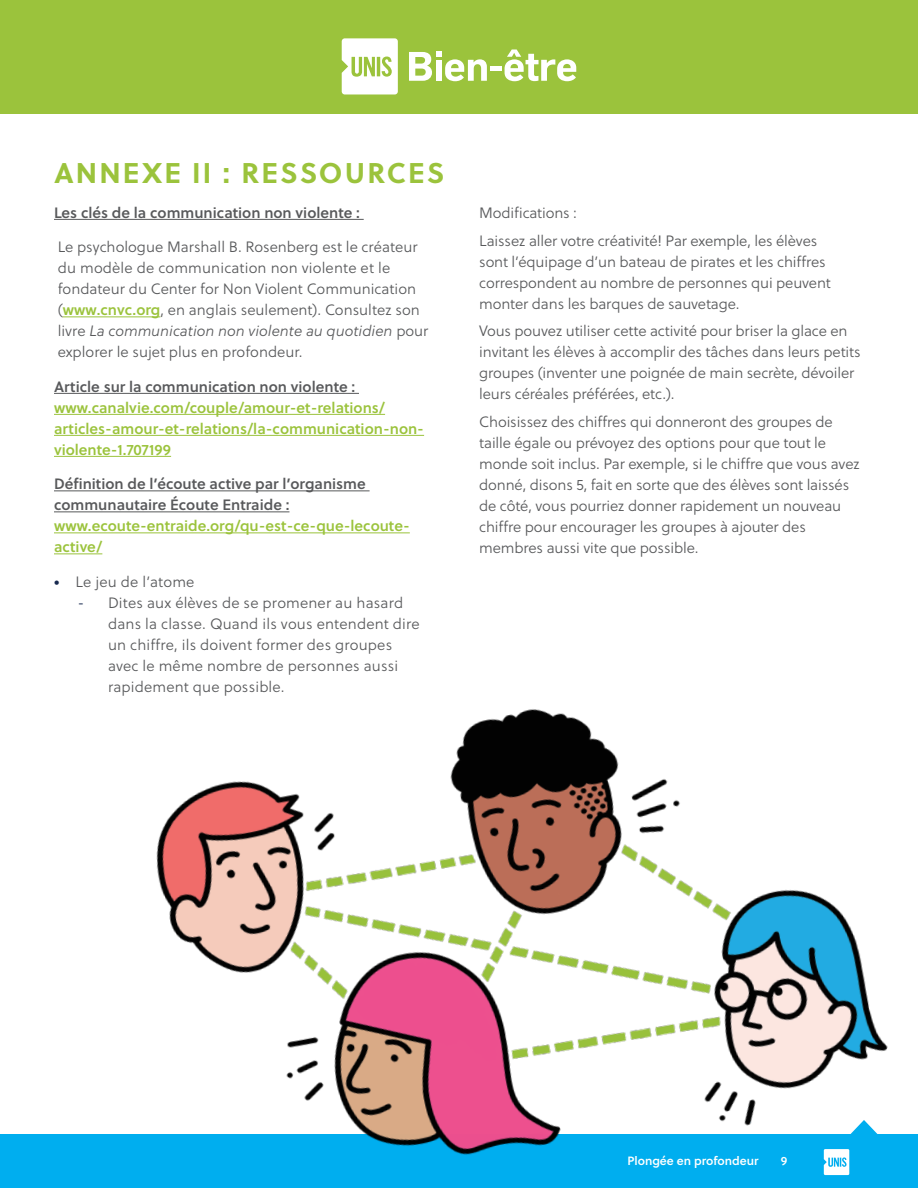
<style>
.page{position:relative;width:918px;height:1188px;background:#fff}
.page>*{position:absolute;margin:0;border:0;box-sizing:border-box;transform-origin:0 0}
.t1{font:700 28.5px "Soleil";letter-spacing:.075em;color:#9bc33c}
.t2{font:15px/21px "Soleil Lt";letter-spacing:-.01em;color:#58595b}
.t3{font:15px/21px "Soleil Lt";letter-spacing:.01em;color:#58595b}
.t4{font:15px/21px "Soleil Sb";color:#9bc33c}
.t5{font:15px/21px "Soleil Sb";color:#58595b}
.t6{font:12px "Soleil Sb";color:#fff}
.s1{font-family:"Soleil Sb";color:#9bc33c}
.s2{font-style:italic}
.s3{font-family:"Soleil";font-weight:700;color:#17294f}
.s4{color:#17294f}
</style>
<div class="page">
<div style="left:0;top:1134px;width:918px;height:54px;background:#00aeef"></div>
<div style="left:0;top:0;width:918px;height:114px;background:#9bc33c"></div>
<svg style="left:342px;top:38px;width:56px;height:56px;background:#edf4dc"></svg>
<svg style="left:409px;top:51px;width:78px;height:30px"></svg>
<div style="left:490px;top:66px;width:12px;height:5px;background:#fff"></div>
<svg style="left:505px;top:49px;width:71px;height:32px"></svg>
<hr style="left:54px;top:219px;width:310px;height:1px;background:#58595b">
<hr style="left:63px;top:316px;width:97px;height:1px;background:#9bc33c">
<hr style="left:54px;top:393px;width:305px;height:1px;background:#58595b">
<hr style="left:54px;top:414px;width:331px;height:1px;background:#9bc33c">
<hr style="left:54px;top:435px;width:370px;height:1px;background:#9bc33c">
<hr style="left:54px;top:456px;width:117px;height:1px;background:#9bc33c">
<hr style="left:54px;top:490px;width:316px;height:1px;background:#58595b">
<hr style="left:54px;top:511px;width:235px;height:1px;background:#58595b">
<hr style="left:54px;top:532px;width:356px;height:1px;background:#9bc33c">
<hr style="left:54px;top:553px;width:48px;height:1px;background:#9bc33c">
<img style="left:110px;top:490px;width:778px;height:686px">
<h1 class="t1" style="left:54px;top:151px;width:392px">ANNEXE II : RESSOURCES</h1>
<p class="t5" style="left:54px;top:201px;width:307px">Les clés de la communication non violente :</p>
<p class="t2" style="left:58px;top:236px;width:372px">Le psychologue Marshall B. Rosenberg est le créateur du modèle de communication non violente et le fondateur du Center for Non Violent Communication (<span class="s1">www.cnvc.org</span>, en anglais seulement). Consultez son livre <span class="s2">La communication non violente au quotidien</span> pour explorer le sujet plus en profondeur.</p>
<p class="t5" style="left:54px;top:375px;width:303px">Article sur la communication non violente :</p>
<p class="t4" style="left:54px;top:396px;width:372px">www.canalvie.com/couple/amour-et-relations/ articles-amour-et-relations/la-communication-non&shy;violente-1.707199</p>
<p class="t5" style="left:54px;top:473px;width:313px">Définition de l’écoute active par l’organisme communautaire Écoute Entraide :</p>
<p class="t4" style="left:54px;top:515px;width:357px">www.ecoute-entraide.org/qu-est-ce-que-lecoute&shy;active/</p>
<p class="t3" style="left:54px;top:571px;width:142px"><span class="s3">•</span> Le jeu de l’atome</p>
<p class="t3" style="left:108px;top:592px;width:313px;text-indent:-31px"><span class="s4">-</span> Dites aux élèves de se promener au hasard dans la classe. Quand ils vous entendent dire un chiffre, ils doivent former des groupes avec le même nombre de personnes aussi rapidement que possible.</p>
<p class="t2" style="left:479px;top:199px;width:340px;line-height:27.8px">Modifications :<br>Laissez aller votre créativité! Par exemple, les élèves</p>
<p class="t2" style="left:479px;top:251px;width:353px">sont l’équipage d’un bateau de pirates et les chiffres correspondent au nombre de personnes qui peuvent monter dans les barques de sauvetage.</p>
<p class="t2" style="left:479px;top:320px;width:383px">Vous pouvez utiliser cette activité pour briser la glace en invitant les élèves à accomplir des tâches dans leurs petits groupes (inventer une poignée de main secrète, dévoiler leurs céréales préférées, etc.).</p>
<p class="t2" style="left:479px;top:411px;width:382px">Choisissez des chiffres qui donneront des groupes de taille égale ou prévoyez des options pour que tout le monde soit inclus. Par exemple, si le chiffre que vous avez donné, disons 5, fait en sorte que des élèves sont laissés de côté, vous pourriez donner rapidement un nouveau chiffre pour encourager les groupes à ajouter des membres aussi vite que possible.</p>
<p class="t6" style="left:628px;top:1152px;width:133px">Plongée en profondeur</p>
<p class="t6" style="left:781px;top:1151px;width:8px">9</p>
</div>
